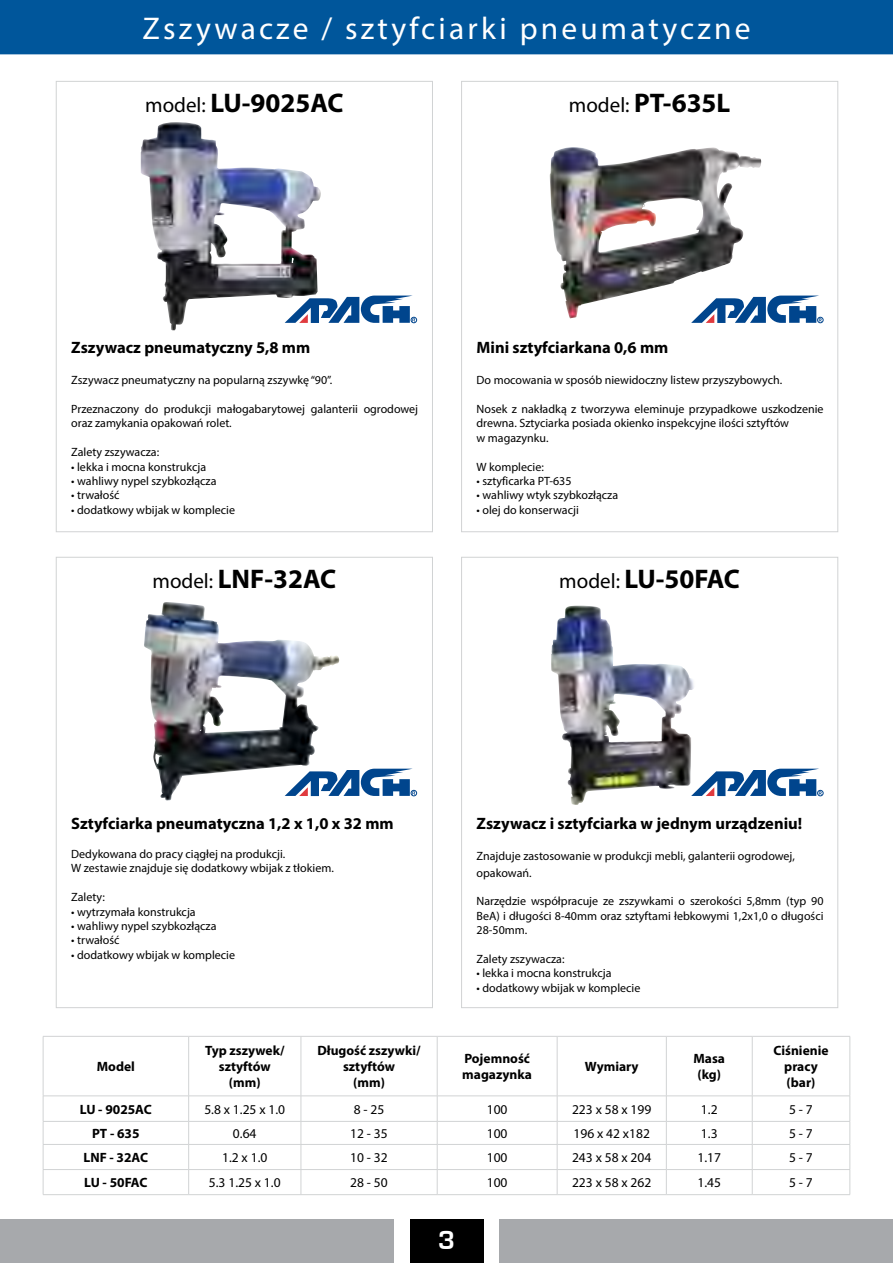
<style>
.page{position:relative;width:893px;height:1263px;background:#fff}
.page>*{position:absolute;margin:0;border:0;box-sizing:border-box;transform-origin:0 0}
.t1{font:31.5px "Myriad Pro";letter-spacing:.1em;color:#fff}
.t2{font:700 27px "Myriad Pro";color:#000}
.t3{font:700 27px "Eurostile TCE";color:#fff}
.t4{font:700 16.5px "Myriad Pro";color:#000}
.t5{font:700 13.5px/16.2px "Myriad Pro";color:#000;text-align:center}
.t6{font:13.5px "Myriad Pro";color:#000}
.t7{font:12px/14.4px "Myriad Pro";color:#000}
.s1{font-weight:400;font-size:21px}
</style>
<div class="page">
<div style="left:0;top:0;width:893px;height:55px;background:#00569b"></div>
<div style="left:409px;top:1219px;width:74px;height:44px;background:#000"></div>
<div style="left:0;top:1219px;width:394px;height:44px;background:#a7a9ac"></div>
<div style="left:499px;top:1219px;width:394px;height:44px;background:#a7a9ac"></div>
<svg style="left:44px;top:1037px;width:806px;height:157px"></svg>
<hr style="left:189px;top:1036px;width:112px;height:1px;background:#d1d3d4">
<hr style="left:301px;top:1036px;width:136px;height:1px;background:#d1d3d4">
<hr style="left:301px;top:1036px;width:1px;height:60px;background:#d1d3d4">
<hr style="left:437px;top:1036px;width:120px;height:1px;background:#d1d3d4">
<hr style="left:437px;top:1036px;width:1px;height:60px;background:#d1d3d4">
<hr style="left:557px;top:1036px;width:109px;height:1px;background:#d1d3d4">
<hr style="left:557px;top:1036px;width:1px;height:60px;background:#d1d3d4">
<hr style="left:666px;top:1036px;width:86px;height:1px;background:#d1d3d4">
<hr style="left:666px;top:1036px;width:1px;height:60px;background:#d1d3d4">
<hr style="left:752px;top:1036px;width:98px;height:1px;background:#d1d3d4">
<hr style="left:752px;top:1036px;width:1px;height:60px;background:#d1d3d4">
<hr style="left:850px;top:1036px;width:1px;height:60px;background:#d1d3d4">
<hr style="left:43px;top:1036px;width:146px;height:1px;background:#d1d3d4">
<hr style="left:43px;top:1036px;width:1px;height:60px;background:#d1d3d4">
<hr style="left:188px;top:1036px;width:1px;height:60px;background:#d1d3d4">
<hr style="left:557px;top:1144px;width:109px;height:1px;background:#d1d3d4">
<hr style="left:666px;top:1144px;width:86px;height:1px;background:#d1d3d4">
<hr style="left:752px;top:1144px;width:98px;height:1px;background:#d1d3d4">
<hr style="left:43px;top:1095px;width:146px;height:1px;background:#d1d3d4">
<hr style="left:189px;top:1095px;width:112px;height:1px;background:#d1d3d4">
<hr style="left:301px;top:1095px;width:136px;height:1px;background:#d1d3d4">
<hr style="left:437px;top:1095px;width:120px;height:1px;background:#d1d3d4">
<hr style="left:557px;top:1095px;width:109px;height:1px;background:#d1d3d4">
<hr style="left:666px;top:1095px;width:86px;height:1px;background:#d1d3d4">
<hr style="left:752px;top:1095px;width:98px;height:1px;background:#d1d3d4">
<hr style="left:43px;top:1121px;width:146px;height:1px;background:#d1d3d4">
<hr style="left:43px;top:1144px;width:146px;height:1px;background:#d1d3d4">
<hr style="left:189px;top:1144px;width:112px;height:1px;background:#d1d3d4">
<hr style="left:301px;top:1144px;width:136px;height:1px;background:#d1d3d4">
<hr style="left:437px;top:1144px;width:120px;height:1px;background:#d1d3d4">
<hr style="left:43px;top:1169px;width:146px;height:1px;background:#d1d3d4">
<svg style="left:43px;top:1096px;width:1px;height:98px"></svg>
<hr style="left:43px;top:1194px;width:146px;height:1px;background:#d1d3d4">
<hr style="left:189px;top:1121px;width:112px;height:1px;background:#d1d3d4">
<hr style="left:301px;top:1121px;width:136px;height:1px;background:#d1d3d4">
<hr style="left:437px;top:1121px;width:120px;height:1px;background:#d1d3d4">
<hr style="left:557px;top:1121px;width:109px;height:1px;background:#d1d3d4">
<hr style="left:666px;top:1121px;width:86px;height:1px;background:#d1d3d4">
<hr style="left:752px;top:1121px;width:98px;height:1px;background:#d1d3d4">
<hr style="left:189px;top:1169px;width:112px;height:1px;background:#d1d3d4">
<svg style="left:188px;top:1096px;width:1px;height:98px"></svg>
<hr style="left:301px;top:1169px;width:136px;height:1px;background:#d1d3d4">
<svg style="left:301px;top:1096px;width:1px;height:98px"></svg>
<hr style="left:437px;top:1169px;width:120px;height:1px;background:#d1d3d4">
<svg style="left:437px;top:1096px;width:1px;height:98px"></svg>
<hr style="left:557px;top:1169px;width:109px;height:1px;background:#d1d3d4">
<svg style="left:557px;top:1096px;width:1px;height:98px"></svg>
<hr style="left:666px;top:1169px;width:86px;height:1px;background:#d1d3d4">
<svg style="left:666px;top:1096px;width:1px;height:98px"></svg>
<hr style="left:752px;top:1169px;width:98px;height:1px;background:#d1d3d4">
<svg style="left:752px;top:1096px;width:1px;height:98px"></svg>
<svg style="left:850px;top:1096px;width:1px;height:98px"></svg>
<hr style="left:189px;top:1194px;width:112px;height:1px;background:#d1d3d4">
<hr style="left:301px;top:1194px;width:136px;height:1px;background:#d1d3d4">
<hr style="left:437px;top:1194px;width:120px;height:1px;background:#d1d3d4">
<hr style="left:557px;top:1194px;width:109px;height:1px;background:#d1d3d4">
<hr style="left:666px;top:1194px;width:86px;height:1px;background:#d1d3d4">
<hr style="left:752px;top:1194px;width:98px;height:1px;background:#d1d3d4">
<img style="left:550px;top:148px;width:211px;height:171px">
<img style="left:551px;top:606px;width:140px;height:199px">
<img style="left:144px;top:603px;width:175px;height:197px">
<svg style="left:321px;top:296px;width:96px;height:27px"></svg>
<svg style="left:285px;top:769px;width:132px;height:27px"></svg>
<svg style="left:691px;top:296px;width:132px;height:27px"></svg>
<svg style="left:691px;top:769px;width:132px;height:27px"></svg>
<img style="left:141px;top:122px;width:180px;height:209px">
<h1 class="t1" style="left:143px;top:9px;width:609px">Zszywacze / sztyfciarki pneumatyczne</h1>
<h2 class="t2" style="left:145px;top:86px;width:200px"><span class="s1">model:</span> LU-9025AC</h2>
<h2 class="t2" style="left:569px;top:86px;width:163px"><span class="s1">model:</span> PT-635L</h2>
<h3 class="t4" style="left:71px;top:337px;width:241px">Zszywacz pneumatyczny 5,8 mm</h3>
<p class="t7" style="left:71px;top:373px;width:262px">Zszywacz pneumatyczny na popularną zszywkę “90”.</p>
<p class="t7" style="left:71px;top:402px;width:348px">Przeznaczony do produkcji małogabarytowej galanterii ogrodowej oraz zamykania opakowań rolet.</p>
<p class="t7" style="left:71px;top:445px;width:89px">Zalety zszywacza:</p>
<p class="t7" style="left:71px;top:459px;width:136px">• lekka i mocna konstrukcja</p>
<p class="t7" style="left:71px;top:474px;width:147px">• wahliwy nypel szybkozłącza</p>
<p class="t7" style="left:71px;top:488px;width:50px">• trwałość</p>
<p class="t7" style="left:71px;top:502px;width:165px">• dodatkowy wbijak w komplecie</p>
<h3 class="t4" style="left:477px;top:337px;width:193px">Mini sztyfciarkana 0,6 mm</h3>
<p class="t7" style="left:477px;top:373px;width:307px">Do mocowania w sposób niewidoczny listew przyszybowych.</p>
<p class="t7" style="left:477px;top:402px;width:348px">Nosek z nakładką z tworzywa eleminuje przypadkowe uszkodzenie drewna. Sztyciarka posiada okienko inspekcyjne ilości sztyftów<br>w magazynku.</p>
<p class="t7" style="left:477px;top:459px;width:69px">W komplecie:</p>
<p class="t7" style="left:477px;top:474px;width:97px">• sztyficarka PT-635</p>
<p class="t7" style="left:477px;top:488px;width:143px">• wahliwy wtyk szybkozłącza</p>
<p class="t7" style="left:477px;top:502px;width:104px">• olej do konserwacji</p>
<h2 class="t2" style="left:153px;top:561px;width:185px"><span class="s1">model:</span> LNF-32AC</h2>
<h2 class="t2" style="left:559px;top:561px;width:182px"><span class="s1">model:</span> LU-50FAC</h2>
<h3 class="t4" style="left:71px;top:813px;width:324px">Sztyfciarka pneumatyczna 1,2 x 1,0 x 32 mm</h3>
<p class="t7" style="left:71px;top:847px;width:264px">Dedykowana do pracy ciągłej na produkcji.<br>W zestawie znajduje się dodatkowy wbijak z tłokiem.</p>
<p class="t7" style="left:71px;top:890px;width:35px">Zalety:</p>
<p class="t7" style="left:71px;top:904px;width:126px">• wytrzymała konstrukcja</p>
<p class="t7" style="left:71px;top:919px;width:147px">• wahliwy nypel szybkozłącza</p>
<p class="t7" style="left:71px;top:933px;width:50px">• trwałość</p>
<p class="t7" style="left:71px;top:947px;width:165px">• dodatkowy wbijak w komplecie</p>
<h3 class="t4" style="left:477px;top:813px;width:327px">Zszywacz i sztyfciarka w jednym urządzeniu!</h3>
<p class="t7" style="left:477px;top:848px;width:320px;line-height:16.5px">Znajduje zastosowanie w produkcji mebli, galanterii ogrodowej, opakowań.</p>
<p class="t7" style="left:477px;top:894px;width:348px;text-align:justify">Narzędzie współpracuje ze zszywkami o szerokości 5,8mm (typ 90<br>BeA) i długości 8-40mm oraz sztyftami łebkowymi 1,2x1,0 o długości 28-50mm.</p>
<p class="t7" style="left:477px;top:952px;width:89px">Zalety zszywacza:</p>
<p class="t7" style="left:477px;top:966px;width:136px">• lekka i mocna konstrukcja</p>
<p class="t7" style="left:477px;top:980px;width:165px">• dodatkowy wbijak w komplecie</p>
<p class="t5" style="left:97px;top:1058px;width:40px">Model</p>
<p class="t5" style="left:205px;top:1042px;width:81px">Typ zszywek/ sztyftów (mm)</p>
<p class="t5" style="left:317px;top:1042px;width:105px">Długość zszywki/ sztyftów<br>(mm)</p>
<p class="t5" style="left:462px;top:1050px;width:71px;text-align:left">Pojemność magazynka</p>
<p class="t5" style="left:585px;top:1058px;width:55px">Wymiary</p>
<p class="t5" style="left:693px;top:1050px;width:33px;text-align:left">Masa (kg)</p>
<p class="t5" style="left:773px;top:1042px;width:57px">Ciśnienie pracy (bar)</p>
<p class="t5" style="left:80px;top:1100px;width:74px">LU - 9025AC</p>
<p class="t6" style="left:204px;top:1101px;width:82px">5.8 x 1.25 x 1.0</p>
<p class="t6" style="left:354px;top:1101px;width:32px">8 - 25</p>
<p class="t6" style="left:487px;top:1101px;width:22px">100</p>
<p class="t6" style="left:572px;top:1101px;width:81px">223 x 58 x 199</p>
<p class="t6" style="left:701px;top:1101px;width:18px">1.2</p>
<p class="t6" style="left:789px;top:1101px;width:25px">5 - 7</p>
<p class="t5" style="left:92px;top:1125px;width:49px">PT - 635</p>
<p class="t6" style="left:233px;top:1125px;width:25px">0.64</p>
<p class="t6" style="left:350px;top:1125px;width:39px">12 - 35</p>
<p class="t6" style="left:487px;top:1125px;width:22px">100</p>
<p class="t6" style="left:573px;top:1125px;width:78px">196 x 42 x182</p>
<p class="t6" style="left:701px;top:1125px;width:18px">1.3</p>
<p class="t6" style="left:789px;top:1125px;width:25px">5 - 7</p>
<p class="t5" style="left:84px;top:1149px;width:66px">LNF - 32AC</p>
<p class="t6" style="left:222px;top:1149px;width:47px">1.2 x 1.0</p>
<p class="t6" style="left:350px;top:1149px;width:39px">10 - 32</p>
<p class="t6" style="left:487px;top:1149px;width:22px">100</p>
<p class="t6" style="left:572px;top:1149px;width:81px">243 x 58 x 204</p>
<p class="t6" style="left:697px;top:1149px;width:25px">1.17</p>
<p class="t6" style="left:789px;top:1149px;width:25px">5 - 7</p>
<p class="t5" style="left:84px;top:1174px;width:65px">LU - 50FAC</p>
<p class="t6" style="left:209px;top:1174px;width:73px">5.3 1.25 x 1.0</p>
<p class="t6" style="left:350px;top:1174px;width:39px">28 - 50</p>
<p class="t6" style="left:487px;top:1174px;width:22px">100</p>
<p class="t6" style="left:572px;top:1174px;width:81px">223 x 58 x 262</p>
<p class="t6" style="left:697px;top:1174px;width:25px">1.45</p>
<p class="t6" style="left:789px;top:1174px;width:25px">5 - 7</p>
<h2 class="t3" style="left:438px;top:1225px;width:18px">3</h2>
</div>
